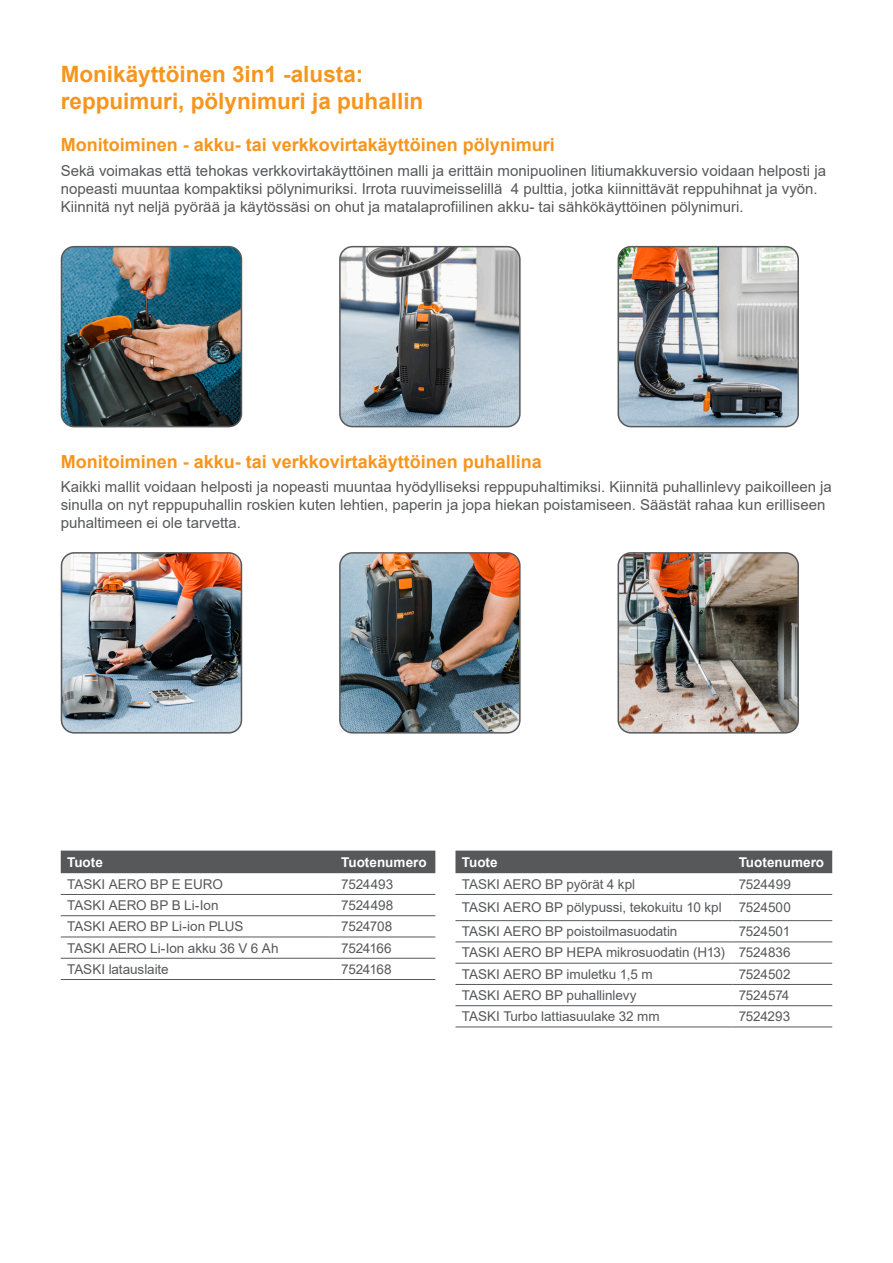
<style>
.page{position:relative;width:893px;height:1263px;background:#fff}
.page>*{position:absolute;margin:0;border:0;box-sizing:border-box;transform-origin:0 0}
.t1{font:700 22.5px/27px "Arial";color:#f7951d}
.t2{font:700 18px "Arial";color:#f7951d}
.t3{font:15px/18px "Arial";color:#57585a}
.Table_Text{font:13.5px "Arial";letter-spacing:-.005em;color:#57585a}
.Table_Subheads{font:700 13.5px "Arial";color:#fff}
.Table_Text-2{font:700 13.5px "Arial";color:#fff}
</style>
<div class="page">
<img style="left:342px;top:555px;width:176px;height:176px">
<div style="left:339px;top:552px;width:182px;height:182px;border:2px solid #57585a;border-radius:13px"></div>
<img style="left:62px;top:553px;width:179px;height:178px">
<div style="left:61px;top:552px;width:181px;height:182px;border:2px solid #57585a;border-radius:13px"></div>
<img style="left:620px;top:247px;width:178px;height:180px">
<div style="left:617px;top:246px;width:182px;height:181px;border:2px solid #57585a;border-radius:13px"></div>
<img style="left:340px;top:247px;width:178px;height:180px">
<div style="left:339px;top:246px;width:182px;height:181px;border:2px solid #57585a;border-radius:13px"></div>
<img style="left:620px;top:555px;width:176px;height:176px">
<div style="left:617px;top:552px;width:182px;height:182px;border:2px solid #57585a;border-radius:13px"></div>
<img style="left:62px;top:247px;width:179px;height:180px">
<div style="left:61px;top:246px;width:181px;height:181px;border:2px solid #57585a;border-radius:13px"></div>
<div style="left:61px;top:850px;width:374px;height:23px;background:#57585a"></div>
<hr style="left:61px;top:894px;width:274px;height:1px;background:#57585a">
<hr style="left:335px;top:894px;width:100px;height:1px;background:#57585a">
<hr style="left:61px;top:915px;width:274px;height:1px;background:#57585a">
<hr style="left:335px;top:915px;width:100px;height:1px;background:#57585a">
<hr style="left:61px;top:936px;width:274px;height:1px;background:#57585a">
<hr style="left:61px;top:958px;width:274px;height:1px;background:#57585a">
<hr style="left:61px;top:979px;width:274px;height:1px;background:#57585a">
<hr style="left:335px;top:936px;width:100px;height:1px;background:#57585a">
<hr style="left:335px;top:958px;width:100px;height:1px;background:#57585a">
<hr style="left:335px;top:979px;width:100px;height:1px;background:#57585a">
<div style="left:455px;top:850px;width:377px;height:23px;background:#57585a"></div>
<hr style="left:455px;top:894px;width:277px;height:1px;background:#57585a">
<hr style="left:732px;top:894px;width:100px;height:1px;background:#57585a">
<hr style="left:455px;top:920px;width:277px;height:1px;background:#57585a">
<hr style="left:732px;top:920px;width:100px;height:1px;background:#57585a">
<hr style="left:455px;top:941px;width:277px;height:1px;background:#57585a">
<hr style="left:455px;top:963px;width:277px;height:1px;background:#57585a">
<hr style="left:455px;top:984px;width:277px;height:1px;background:#57585a">
<hr style="left:455px;top:1005px;width:277px;height:1px;background:#57585a">
<hr style="left:455px;top:1026px;width:277px;height:1px;background:#57585a">
<hr style="left:732px;top:941px;width:100px;height:1px;background:#57585a">
<hr style="left:732px;top:963px;width:100px;height:1px;background:#57585a">
<hr style="left:732px;top:984px;width:100px;height:1px;background:#57585a">
<hr style="left:732px;top:1005px;width:100px;height:1px;background:#57585a">
<hr style="left:732px;top:1026px;width:100px;height:1px;background:#57585a">
<p class="t1" style="left:61px;top:61px;width:364px">Monikäyttöinen 3in1 -alusta: reppuimuri, pölynimuri ja puhallin</p>
<p class="t2" style="left:61px;top:132px;width:496px">Monitoiminen - akku- tai verkkovirtakäyttöinen pölynimuri</p>
<p class="t3" style="left:61px;top:162px;width:767px">Sekä voimakas että tehokas verkkovirtakäyttöinen malli ja erittäin monipuolinen litiumakkuversio voidaan helposti ja nopeasti muuntaa kompaktiksi pölynimuriksi. Irrota ruuvimeisselillä 4 pulttia, jotka kiinnittävät reppuhihnat ja vyön.<br>Kiinnitä nyt neljä pyörää ja käytössäsi on ohut ja matalaprofiilinen akku- tai sähkökäyttöinen pölynimuri.</p>
<p class="t2" style="left:61px;top:449px;width:483px">Monitoiminen - akku- tai verkkovirtakäyttöinen puhallina</p>
<p class="t3" style="left:61px;top:478px;width:773px">Kaikki mallit voidaan helposti ja nopeasti muuntaa hyödylliseksi reppupuhaltimiksi. Kiinnitä puhallinlevy paikoilleen ja sinulla on nyt reppupuhallin roskien kuten lehtien, paperin ja jopa hiekan poistamiseen. Säästät rahaa kun erilliseen puhaltimeen ei ole tarvetta.</p>
<p class="Table_Text-2" style="left:67px;top:852px;width:37px">Tuote</p>
<p class="Table_Subheads" style="left:341px;top:852px;width:87px">Tuotenumero</p>
<p class="Table_Text" style="left:67px;top:874px;width:157px">TASKI AERO BP E EURO</p>
<p class="Table_Text" style="left:341px;top:874px;width:54px">7524493</p>
<p class="Table_Text" style="left:67px;top:896px;width:153px">TASKI AERO BP B Li-Ion</p>
<p class="Table_Text" style="left:341px;top:896px;width:54px">7524498</p>
<p class="Table_Text" style="left:67px;top:917px;width:178px">TASKI AERO BP Li-ion PLUS</p>
<p class="Table_Text" style="left:341px;top:917px;width:53px">7524708</p>
<p class="Table_Text" style="left:67px;top:938px;width:213px">TASKI AERO Li-Ion akku 36 V 6 Ah</p>
<p class="Table_Text" style="left:341px;top:938px;width:52px">7524166</p>
<p class="Table_Text" style="left:67px;top:960px;width:103px">TASKI latauslaite</p>
<p class="Table_Text" style="left:341px;top:960px;width:52px">7524168</p>
<p class="Table_Text-2" style="left:462px;top:852px;width:37px">Tuote</p>
<p class="Table_Subheads" style="left:739px;top:852px;width:87px">Tuotenumero</p>
<p class="Table_Text" style="left:462px;top:874px;width:175px">TASKI AERO BP pyörät 4 kpl</p>
<p class="Table_Text" style="left:739px;top:874px;width:54px">7524499</p>
<p class="Table_Text" style="left:462px;top:898px;width:261px">TASKI AERO BP pölypussi, tekokuitu 10 kpl</p>
<p class="Table_Text" style="left:739px;top:898px;width:54px">7524500</p>
<p class="Table_Text" style="left:462px;top:922px;width:217px">TASKI AERO BP poistoilmasuodatin</p>
<p class="Table_Text" style="left:739px;top:922px;width:53px">7524501</p>
<p class="Table_Text" style="left:462px;top:943px;width:265px">TASKI AERO BP HEPA mikrosuodatin (H13)</p>
<p class="Table_Text" style="left:739px;top:943px;width:54px">7524836</p>
<p class="Table_Text" style="left:462px;top:965px;width:192px">TASKI AERO BP imuletku 1,5 m</p>
<p class="Table_Text" style="left:739px;top:965px;width:53px">7524502</p>
<p class="Table_Text" style="left:462px;top:986px;width:176px">TASKI AERO BP puhallinlevy</p>
<p class="Table_Text" style="left:739px;top:986px;width:52px">7524574</p>
<p class="Table_Text" style="left:462px;top:1007px;width:199px">TASKI Turbo lattiasuulake 32 mm</p>
<p class="Table_Text" style="left:739px;top:1007px;width:53px">7524293</p>
</div>
